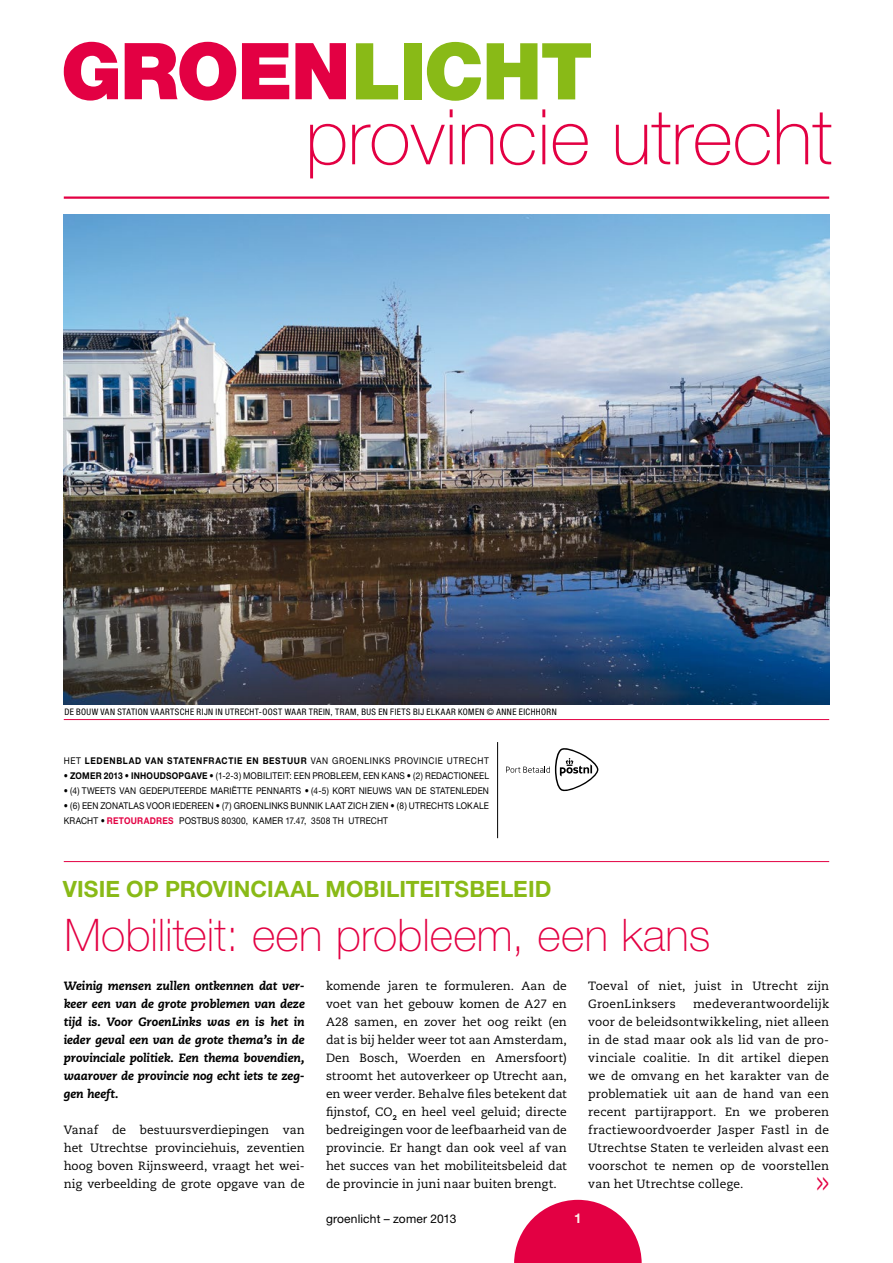
<style>
.page{position:relative;width:893px;height:1263px;background:#fff}
.page>*{position:absolute;margin:0;border:0;box-sizing:border-box;transform-origin:0 0}
.t1{font:100 45px "Helvetica Neue";letter-spacing:.005em;color:#e30043}
.t2{font:700 22.5px "Helvetica Neue";color:#89ba17}
.t3{font:700 13.5px "Helvetica Neue";color:#fdedea}
.t4{font:12px/18px "Caecilia";letter-spacing:.005em;color:#000;text-align:justify}
.t5{font:italic 800 12px/18px "Caecilia";letter-spacing:-.005em;color:#000;text-align:justify}
.t6{font:12px "Helvetica Neue";letter-spacing:.01em;color:#000}
.t7{font:9.3px "Helvetica Neue";letter-spacing:.02em;color:#000;scale:.9 1}
.t8{font:700 9.3px "Helvetica Neue";letter-spacing:.08em;color:#000;scale:.9 1}
.t9{font:700 9.3px "Helvetica Neue";color:#e30043;scale:.9 1}
.t10{font:condensed 9px "Helvetica Neue";letter-spacing:.045em;color:#000}
.s1{font-weight:400}
.s2{font-weight:700}
.s3{font-weight:700;color:#e30043}
.s4{font-weight:400;color:#000}
</style>
<div class="page">
<svg style="left:514px;top:1200px;width:128px;height:63px"></svg>
<svg style="left:64px;top:42px;width:54px;height:59px"></svg>
<svg style="left:125px;top:42px;width:111px;height:59px"></svg>
<svg style="left:242px;top:43px;width:47px;height:56px;background:#e72d64"></svg>
<svg style="left:295px;top:43px;width:51px;height:56px"></svg>
<svg style="left:310px;top:124px;width:35px;height:54px"></svg>
<svg style="left:352px;top:124px;width:93px;height:41px"></svg>
<hr style="left:450px;top:125px;width:3px;height:39px;background:#e30043">
<svg style="left:450px;top:109px;width:3px;height:8px"></svg>
<svg style="left:462px;top:124px;width:31px;height:40px"></svg>
<svg style="left:500px;top:124px;width:35px;height:41px"></svg>
<hr style="left:542px;top:125px;width:3px;height:39px;background:#e30043">
<svg style="left:542px;top:109px;width:3px;height:8px"></svg>
<svg style="left:553px;top:124px;width:35px;height:41px"></svg>
<svg style="left:616px;top:112px;width:54px;height:53px"></svg>
<svg style="left:676px;top:124px;width:94px;height:41px"></svg>
<svg style="left:777px;top:109px;width:54px;height:56px"></svg>
<svg style="left:356px;top:43px;width:42px;height:56px"></svg>
<div style="left:404px;top:43px;width:17px;height:56px;background:#89ba17"></div>
<svg style="left:427px;top:42px;width:54px;height:59px"></svg>
<svg style="left:487px;top:43px;width:104px;height:56px"></svg>
<hr style="left:64px;top:196px;width:765px;height:3px;background:#e30043">
<img style="left:64px;top:215px;width:766px;height:489px">
<hr style="left:64px;top:719px;width:765px;height:1px;background:#e30043">
<hr style="left:64px;top:861px;width:765px;height:1px;background:#e30043">
<svg style="left:506px;top:748px;width:92px;height:44px"></svg>
<hr style="left:497px;top:742px;width:1px;height:96px;background:#000">
<p class="t10" style="left:64px;top:706px;width:494px">DE BOUW VAN STATION VAARTSCHE RIJN IN UTRECHT-OOST WAAR TREIN, TRAM, BUS EN FIETS BIJ ELKAAR KOMEN © ANNE EICHHORN</p>
<p class="t8" style="left:64px;top:754px;width:467px"><span class="s1">HET</span> LEDENBLAD VAN STATEN FRACTIE EN BESTUUR <span class="s1">VAN GROEN LINKS PROVINCIE UTRECHT</span></p>
<p class="t7" style="left:64px;top:770px;width:284px">• <span class="s2">ZOMER 2013</span> • <span class="s2">INHOUDSOPGAVE</span> • (1-2-3) MOBILITEIT: EEN PRO</p>
<p class="t7" style="left:330px;top:770px;width:177px">BLEEM, EEN KANS • (2) REDAC--TIONEEL</p>
<p class="t7" style="left:64px;top:785px;width:306px">• (4) TWEETS VAN G EDEPUTEERDE MARI ËTTE PENNARTS • (4-5) KOR</p>
<p class="t7" style="left:350px;top:785px;width:155px">T NI EUWS VAN DE STATENLEDEN</p>
<p class="t7" style="left:64px;top:800px;width:106px">• (6) EEN ZONATLAS VOOR</p>
<p class="t7" style="left:173px;top:800px;width:72px">I EDEREEN • (7) GRO</p>
<p class="t7" style="left:253px;top:800px;width:233px">ENLI NKS BUNNIK LAAT ZICH ZI EN • (8) UTRECHTS LOK</p>
<p class="t7" style="left:473px;top:800px;width:19px">ALE</p>
<p class="t7" style="left:64px;top:815px;width:68px">KRACHT • <span class="s3">RETOUR-</span></p>
<p class="t9" style="left:144px;top:814px;width:47px">ADRES <span class="s4">POS</span></p>
<p class="t7" style="left:197px;top:815px;width:77px">TBUS 80300, KAME</p>
<p class="t7" style="left:277px;top:815px;width:118px">R 17.47, 3508 TH UTRECHT</p>
<h2 class="t2" style="left:63px;top:875px;width:228px">VISIE OP PROVINCIAAL</h2>
<h2 class="t2" style="left:326px;top:875px;width:159px">MOBILITEITSBELE</h2>
<h2 class="t2" style="left:528px;top:875px;width:22px">ID</h2>
<h1 class="t1" style="left:65px;top:909px;width:647px">Mobiliteit: een probleem, een kans</h1>
<p class="t5" style="left:64px;top:977px;width:242px">Weinig mensen zullen ontkennen dat ver&shy;keer een van de grote problemen van deze tijd is. Voor GroenLinks was en is het in ieder geval een van de grote thema’s in de provinciale politiek. Een thema bovendien, waarover de provincie nog echt iets te zeg&shy;gen heeft.</p>
<p class="t4" style="left:64px;top:1121px;width:242px">Vanaf de bestuursverdiepingen van het Utrechtse provinciehuis, zeventien hoog boven Rijnsweerd, vraagt het wei&shy;nig verbeelding de grote opgave van de</p>
<p class="t4" style="left:326px;top:977px;width:242px">komende jaren te formuleren. Aan de voet van het gebouw komen de A27 en A28 samen, en zover het oog reikt (en dat is bij helder weer tot aan Amsterdam, Den Bosch, Woerden en Amersfoort) stroomt het autoverkeer op Utrecht aan, en weer verder. Behalve files betekent dat fijnstof, CO<sub>2</sub> en heel veel geluid; directe bedreigingen voor de leefbaarheid van de provincie. Er hangt dan ook veel af van het succes van het mobiliteitsbeleid dat de provincie in juni naar buiten brengt.</p>
<p class="t4" style="left:588px;top:977px;width:242px">Toeval of niet, juist in Utrecht zijn<br>GroenLinksers</p>
<p class="t4" style="left:588px;top:995px;width:242px;text-indent:105px">medeverantwoordelijk voor de beleidsontwikkeling, niet alleen in de stad maar ook als lid van de pro&shy;vinciale coalitie. In dit artikel diepen we de omvang en het karakter van de problematiek uit aan de hand van een recent partijrapport. En we proberen fractiewoordvoerder Jasper Fastl in de Utrechtse Staten te verleiden alvast een voorschot te nemen op de voorstellen van het Utrechtse college.</p>
<h1 class="t1" style="left:814px;top:1154px;width:19px">»</h1>
<p class="t6" style="left:326px;top:1211px;width:132px">GROENLICHT – ZOMER 2013</p>
<p class="t3" style="left:574px;top:1210px;width:9px">1</p>
</div>
